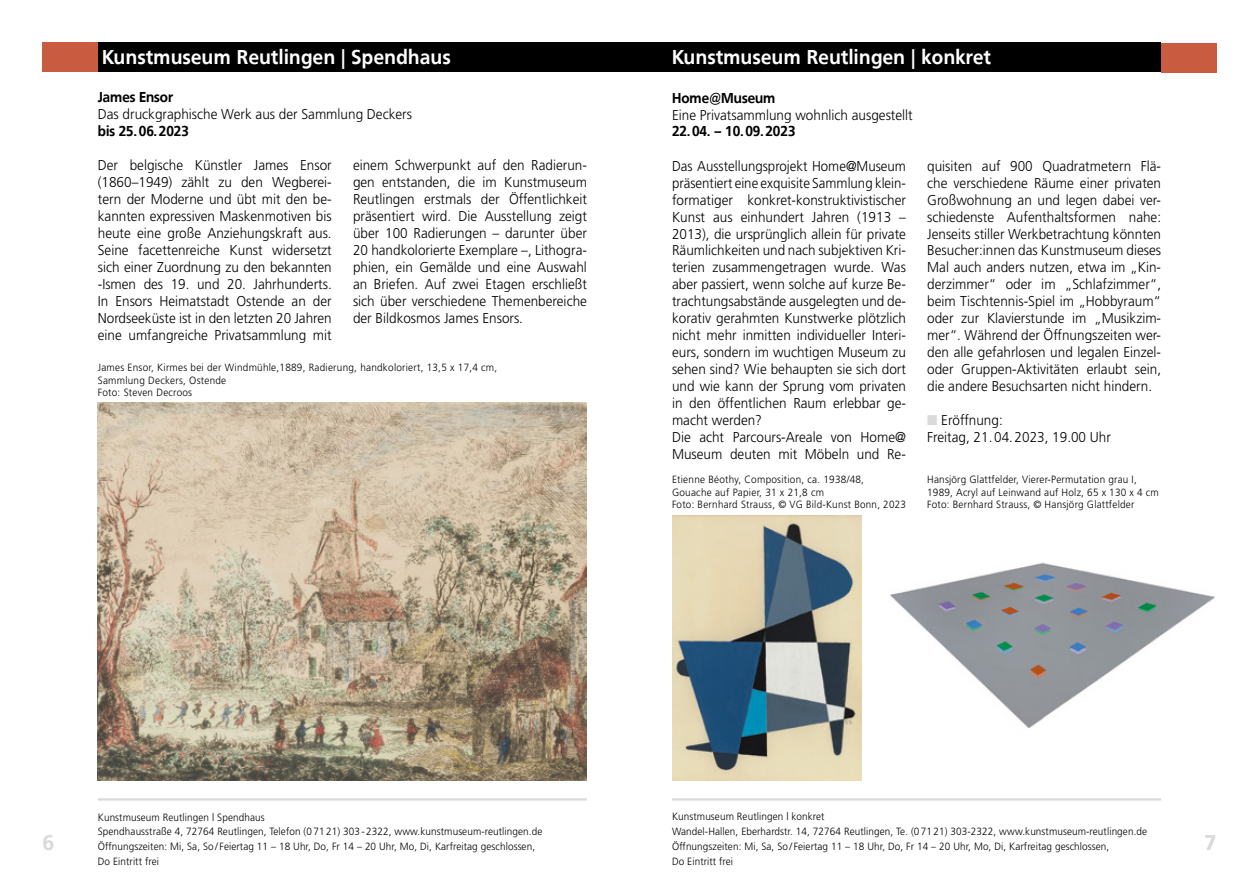
<style>
.page{position:relative;width:1259px;height:893px;background:#fff}
.page>*{position:absolute;margin:0;border:0;box-sizing:border-box;transform-origin:0 0}
.t1{font:700 21px "Frutiger BSK";color:#dadada}
.t2{font:700 19.8px "Frutiger BSK";letter-spacing:.025em;color:#fff;scale:.95 1}
.t3{font:300 14.25px/17px "Frutiger";color:#000;text-align:justify;scale:.95 1}
.t4{font:300 14.25px/17px "Frutiger";color:#000;scale:.93 1}
.t5{font:700 14.25px "Frutiger BSK";color:#000;scale:.95 1}
.t6{font:300 10.5px/14.9px "Frutiger";letter-spacing:.01em;color:#000;scale:.95 1}
.s1{color:#dadada}
</style>
<div class="page">
<hr style="left:98px;top:798px;width:489px;height:2px;background:#dadada">
<hr style="left:672px;top:798px;width:489px;height:2px;background:#dadada">
<div style="left:98px;top:43px;width:531px;height:29px;background:#000"></div>
<div style="left:629px;top:43px;width:532px;height:29px;background:#000"></div>
<div style="left:43px;top:43px;width:55px;height:29px;background:#c95b40"></div>
<div style="left:1161px;top:43px;width:55px;height:30px;background:#c95b40"></div>
<img style="left:98px;top:403px;width:489px;height:378px">
<img style="left:890px;top:562px;width:325px;height:166px">
<img style="left:672px;top:516px;width:189px;height:265px">
<h2 class="t2" style="left:102px;top:45px;width:368px">Kunstmuseum Reutlingen | Spendhaus</h2>
<p class="t5" style="left:98px;top:89px;width:81px">James Ensor</p>
<p class="t3" style="left:98px;top:106px;width:332px">Das druckgraphische Werk aus der Sammlung Deckers</p>
<p class="t5" style="left:98px;top:123px;width:98px">bis 25.06.2023</p>
<p class="t3" style="left:98px;top:157px;width:248px">Der belgische Künstler James Ensor (1860–1949) zählt zu den Wegberei&shy;tern der Moderne und übt mit den be&shy;kannten expressiven Maskenmotiven bis heute eine große Anziehungskraft aus.<br>Seine facettenreiche Kunst widersetzt sich einer Zuordnung zu den bekannten -Ismen des 19. und 20. Jahrhunderts.<br>In Ensors Heimatstadt Ostende an der Nordseeküste ist in den letzten 20 Jahren eine umfangreiche Privatsammlung mit</p>
<p class="t3" style="left:353px;top:157px;width:248px">einem Schwerpunkt auf den Radierun&shy;gen entstanden, die im Kunstmuseum Reutlingen erstmals der Öffentlichkeit präsentiert wird. Die Ausstellung zeigt über 100 Radierungen – darunter über 20 handkolorierte Exemplare –, Lithogra&shy;phien, ein Gemälde und eine Auswahl an Briefen. Auf zwei Etagen erschließt sich über verschiedene Themenbereiche der Bildkosmos James Ensors.</p>
<p class="t6" style="left:98px;top:361px;width:422px;line-height:12.8px">James Ensor, Kirmes bei der Windmühle,1889, Radierung, handkoloriert, 13,5 x 17,4 cm,<br>Sammlung Deckers, Ostende<br>Foto: Steven Decroos</p>
<h2 class="t2" style="left:672px;top:45px;width:337px">Kunstmuseum Reutlingen | konkret</h2>
<p class="t5" style="left:672px;top:89px;width:110px">Home@Museum</p>
<p class="t3" style="left:672px;top:106px;width:255px">Eine Privatsammlung wohnlich ausgestellt</p>
<p class="t5" style="left:672px;top:123px;width:132px">22.04. – 10.09.2023</p>
<p class="t4" style="left:672px;top:157px;width:253px">Das Ausstellungsprojekt Home@Museum präsentiert eine exquisite Sammlung klein&shy;formatiger konkret-konstruktivistischer Kunst aus einhundert Jahren (1913 – 2013), die ursprünglich allein für private Räumlichkeiten und nach subjektiven Kri&shy;terien zusammengetragen wurde. Was aber passiert, wenn solche auf kurze Be&shy;trachtungsabstände ausgelegten und de&shy;korativ gerahmten Kunstwerke plötzlich nicht mehr inmitten individueller Interi&shy;eurs, sondern im wuchtigen Museum zu sehen sind? Wie behaupten sie sich dort und wie kann der Sprung vom privaten in den öffentlichen Raum erlebbar ge&shy;macht werden?<br>Die acht Parcours-Areale von Home@ Museum deuten mit Möbeln und Re-</p>
<p class="t3" style="left:927px;top:157px;width:248px">quisiten auf 900 Quadratmetern Flä&shy;che verschiedene Räume einer privaten Großwohnung an und legen dabei ver&shy;schiedenste Aufenthaltsformen nahe:<br>Jenseits stiller Werkbetrachtung könnten Besucher:innen das Kunstmuseum dieses Mal auch anders nutzen, etwa im „Kin&shy;derzimmer“ oder im „Schlafzimmer“, beim Tischtennis-Spiel im „Hobbyraum“ oder zur Klavierstunde im „Musikzim&shy;mer“. Während der Öffnungszeiten wer&shy;den alle gefahrlosen und legalen Einzel&shy;oder Gruppen-Aktivitäten erlaubt sein, die andere Besuchsarten nicht hindern.</p>
<p class="t3" style="left:927px;top:412px;width:195px"><span class="s1">■</span> Eröffnung:<br>Freitag, 21.04.2023, 19.00 Uhr</p>
<p class="t6" style="left:672px;top:473px;width:248px;line-height:12.8px">Etienne Béothy, Composition, ca. 1938/48,<br>Gouache auf Papier, 31 x 21,8 cm<br>Foto: Bernhard Strauss, © VG Bild-Kunst Bonn, 2023</p>
<p class="t6" style="left:927px;top:473px;width:245px;line-height:12.8px">Hansjörg Glattfelder, Vierer-Permutation grau I,<br>1989, Acryl auf Leinwand auf Holz, 65 x 130 x 4 cm<br>Foto: Bernhard Strauss, © Hansjörg Glattfelder</p>
<p class="t6" style="left:672px;top:809px;width:502px">Kunstmuseum Reutlingen | konkret<br>Wandel-Hallen, Eberhardstr. 14, 72764 Reutlingen, Te. (0 71 21) 303-2322, www.kunstmuseum-reutlingen.de Öffnungszeiten: Mi, Sa, So / Feiertag 11 – 18 Uhr, Do, Fr 14 – 20 Uhr, Mo, Di, Karfreitag geschlossen,<br>Do Eintritt frei</p>
<p class="t6" style="left:98px;top:809px;width:469px">Kunstmuseum Reutlingen | Spendhaus<br>Spendhausstraße 4, 72764 Reutlingen, Telefon (0 71 21) 303 - 2322, www.kunstmuseum-reutlingen.de Öffnungszeiten: Mi, Sa, So / Feiertag 11 – 18 Uhr, Do, Fr 14 – 20 Uhr, Mo, Di, Karfreitag geschlossen, Do Eintritt frei</p>
<h1 class="t1" style="left:43px;top:830px;width:13px">6</h1>
<h1 class="t1" style="left:1204px;top:830px;width:13px">7</h1>
</div>
